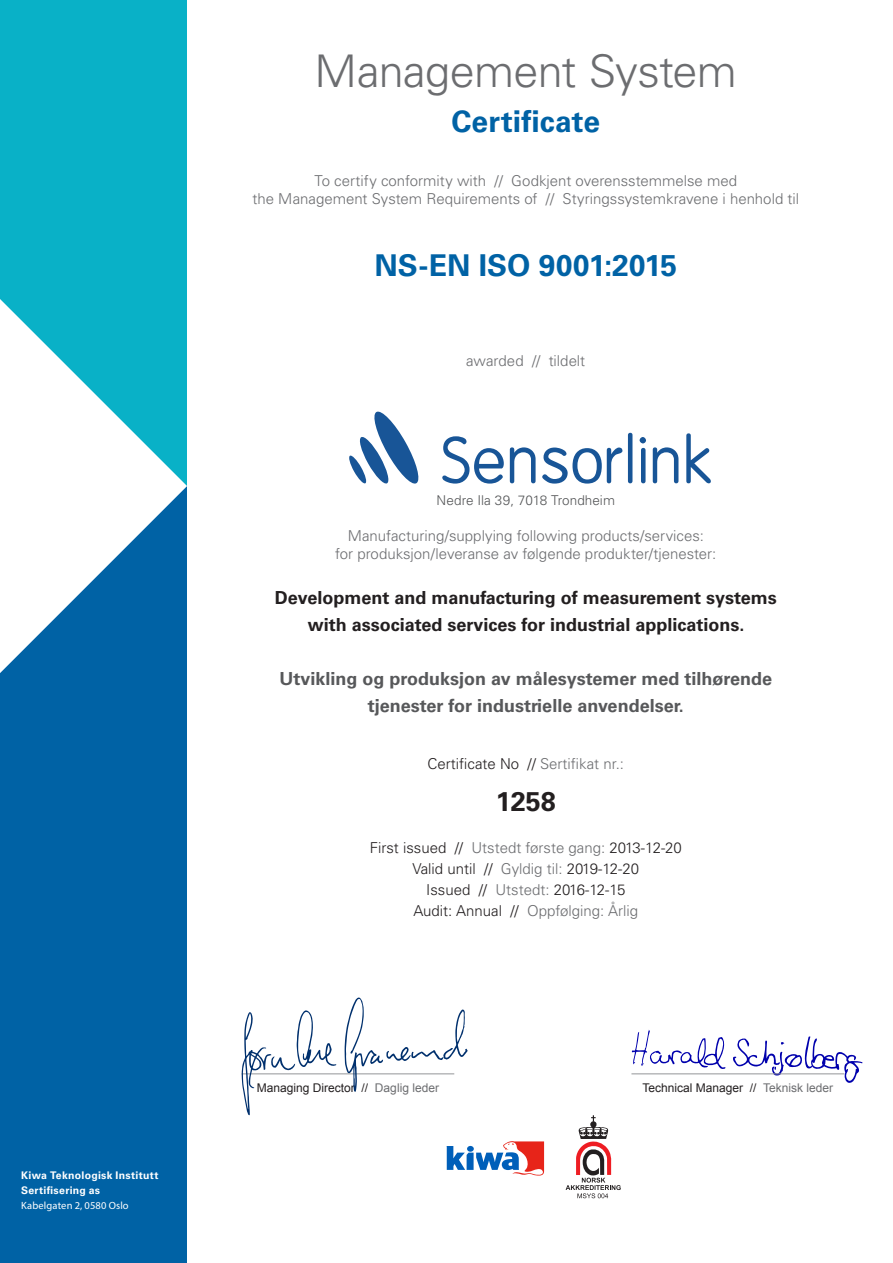
<style>
.page{position:relative;width:893px;height:1263px;background:#fff}
.page>*{position:absolute;margin:0;border:0;box-sizing:border-box;transform-origin:0 0}
.certificate_title{font:300 45px "Univers LT Std";letter-spacing:-.015em;color:#6c6d70}
.certificate{font:700 30px "Univers LT Std";letter-spacing:.005em;color:#0062a5}
.t1{font:700 27px "Univers LT Std";color:#231f20}
.t2{font:700 18px "Univers LT Std";color:#231f20}
.t3{font:700 18px "Univers LT Std";color:#57585a}
.explanation_text{font:300 15px "Univers LT Std";color:#6c6d70}
.t4{font:300 15px "Univers LT Std";color:#231f20}
.explanation_text-2{font:300 13.5px "Univers LT Std";letter-spacing:.005em;color:#545557}
.t5{font:12px "Arial";color:#231f20}
.t6{font:700 10.5px/15px "Univers LT Std";letter-spacing:.025em;color:#fff}
.t7{font:10.5px "Myriad Pro";letter-spacing:.015em;color:#fff}
.s1{color:#6c6d70}
.s2{color:#231f20}
</style>
<div class="page">
<div style="left:0;top:486px;width:187px;height:777px;background:#0062a5"></div>
<div style="left:0;top:0;width:187px;height:486px;background:#09b1c7"></div>
<svg style="left:0;top:299px;width:187px;height:374px;fill:#fff"></svg>
<svg style="left:733px;top:1036px;width:129px;height:47px"></svg>
<svg style="left:631px;top:1029px;width:95px;height:40px"></svg>
<hr style="left:242px;top:1073px;width:212px;height:1px;background:#939598">
<hr style="left:631px;top:1073px;width:213px;height:1px;background:#939598">
<svg style="left:446px;top:1141px;width:98px;height:34px"></svg>
<div style="left:467px;top:1146px;width:7px;height:6px;background:#005fb9;border-radius:50%"></div>
<svg style="left:566px;top:1115px;width:55px;height:83px"></svg>
<svg style="left:345px;top:997px;width:123px;height:95px"></svg>
<svg style="left:242px;top:1010px;width:94px;height:105px"></svg>
<svg style="left:349px;top:411px;width:362px;height:73px"></svg>
<p class="t6" style="left:21px;top:1168px;width:139px">Kiwa Teknologisk Institutt<br>Sertifisering as</p>
<p class="t7" style="left:21px;top:1199px;width:109px">Kabelgaten 2, 0580 Oslo</p>
<p class="certificate_title" style="left:315px;top:44px;width:424px">Management System</p>
<p class="certificate" style="left:451px;top:103px;width:150px">Certificate</p>
<p class="explanation_text" style="left:314px;top:171px;width:424px">To certify conformity with // Godkjent overensstemmelse med</p>
<p class="explanation_text" style="left:252px;top:189px;width:548px">the Management System Requirements of // Styringssystemkravene i henhold til</p>
<p class="certificate" style="left:374px;top:247px;width:304px">NS-EN ISO 9001:2015</p>
<p class="explanation_text" style="left:466px;top:351px;width:120px">awarded // tildelt</p>
<p class="explanation_text-2" style="left:437px;top:492px;width:180px">Nedre Ila 39, 7018 Trondheim</p>
<p class="explanation_text" style="left:348px;top:527px;width:358px">Manufacturing/supplying following products/services:</p>
<p class="explanation_text" style="left:335px;top:545px;width:383px">for produksjon/leveranse av følgende produkter/tjenester:</p>
<p class="t2" style="left:275px;top:587px;width:504px">Development and manufacturing of measurement systems</p>
<p class="t2" style="left:308px;top:614px;width:438px">with associated services for industrial applications.</p>
<p class="t3" style="left:280px;top:668px;width:494px">Utvikling og produksjon av målesystemer med tilhørende</p>
<p class="t3" style="left:368px;top:695px;width:318px">tjenester for industrielle anvendelser.</p>
<p class="t4" style="left:428px;top:755px;width:198px">Certificate No // <span class="s1">Sertifikat nr.:</span></p>
<p class="t1" style="left:496px;top:786px;width:62px">1258</p>
<p class="t4" style="left:370px;top:839px;width:314px">First issued // <span class="s1">Utstedt første gang:</span> 2013-12-20</p>
<p class="t4" style="left:412px;top:860px;width:228px">Valid until // <span class="s1">Gyldig til:</span> 2019-12-20</p>
<p class="t4" style="left:426px;top:881px;width:201px">Issued // <span class="s1">Utstedt:</span> 2016-12-15</p>
<p class="explanation_text" style="left:414px;top:902px;width:226px"><span class="s2">Audit: Annual //</span> Oppfølging: Årlig</p>
<p class="t5" style="left:257px;top:1079px;width:184px">Managing Director // <span class="s1">Daglig leder</span></p>
<p class="t5" style="left:642px;top:1079px;width:192px">Technical Manager // <span class="s1">Teknisk leder</span></p>
</div>
